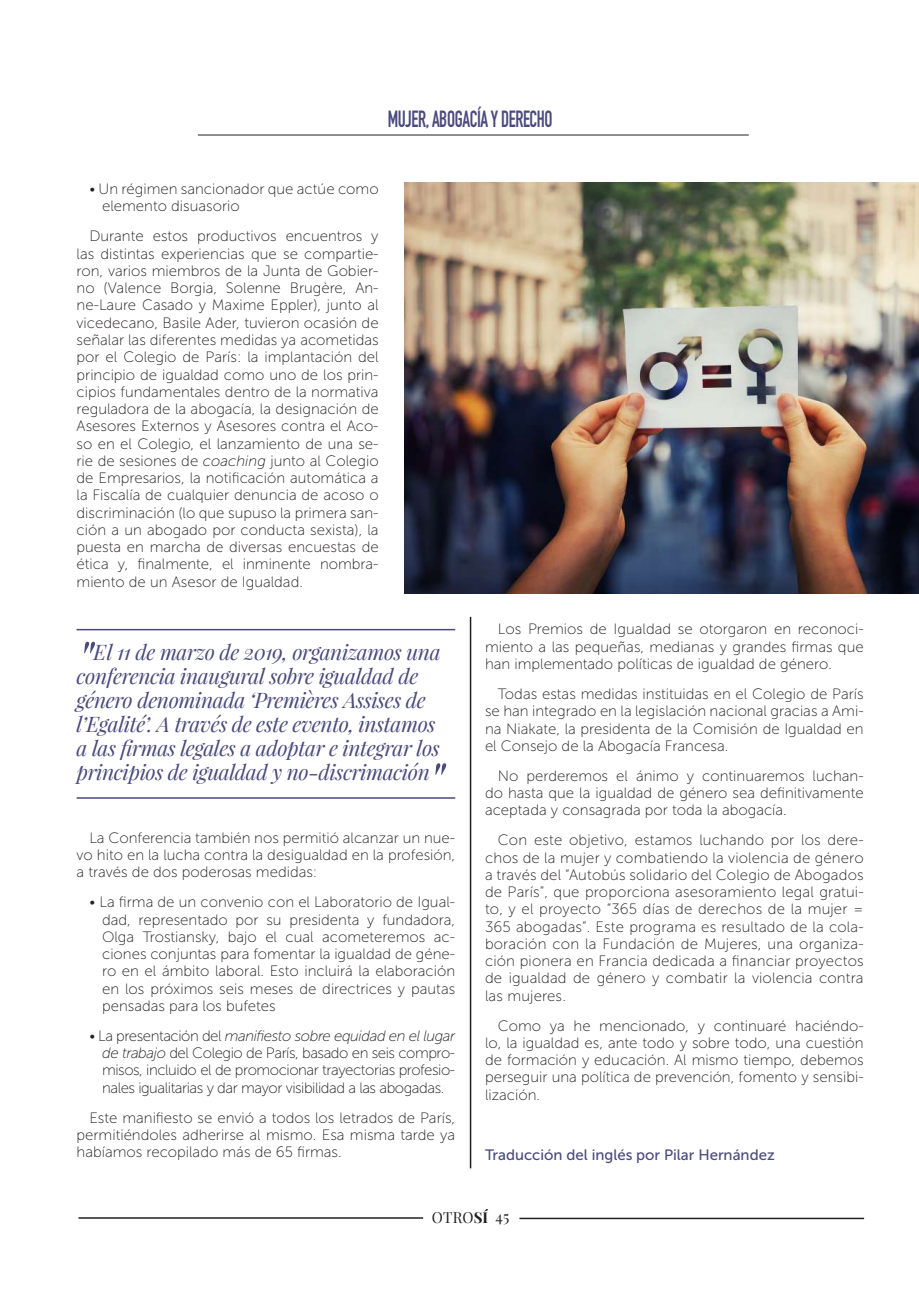
<style>
.page{position:relative;width:919px;height:1289px;background:#fff}
.page>*{position:absolute;margin:0;border:0;box-sizing:border-box;transform-origin:0 0}
.t1{font:italic 54px "Playfair Display";color:#4a4a7d}
.t2{font:23.1px "DIN Engschrift Std";letter-spacing:-.02em;color:#4a4a7d;scale:.82 1}
.t3{font:italic 21px/24px "Playfair Display";letter-spacing:-.02em;color:#4a4a7d}
.t4{font:15px/17.2px "Museo Sans 100";color:#231f20;text-align:justify}
.t5{font:15px "Museo Sans 500";color:#4a4a7d}
.t6{font:15px "Playfair Display";letter-spacing:.005em;color:#231f20}
.s1{font-style:italic}
.s2{font-weight:700}
</style>
<div class="page">
<hr style="left:198px;top:135px;width:550px;height:1px;background:#231f20">
<hr style="left:519px;top:1217px;width:345px;height:2px;background:#231f20">
<hr style="left:78px;top:1217px;width:345px;height:1px;background:#231f20">
<hr style="left:77px;top:629px;width:378px;height:1px;background:#4a4a7d">
<hr style="left:77px;top:797px;width:378px;height:1px;background:#4a4a7d">
<hr style="left:470px;top:617px;width:1px;height:551px;background:#231f20">
<img style="left:404px;top:183px;width:514px;height:410px">
<h2 class="t2" style="left:387px;top:105px;width:203px">MUJER, ABOGACÍA Y DERECHO</h2>
<p class="t4" style="left:102px;top:180px;width:278px;text-indent:-13px">• Un régimen sancionador que actúe como elemento disuasorio</p>
<p class="t4" style="left:77px;top:228px;width:303px;text-indent:13px">Durante estos productivos encuentros y las distintas experiencias que se compartie&shy;ron, varios miembros de la Junta de Gobier&shy;no (Valence Borgia, Solenne Brugère, An&shy;ne-Laure Casado y Maxime Eppler), junto al vicedecano, Basile Ader, tuvieron ocasión de señalar las diferentes medidas ya acometidas por el Colegio de París: la implantación del principio de igualdad como uno de los prin&shy;cipios fundamentales dentro de la normativa reguladora de la abogacía, la designación de Asesores Externos y Asesores contra el Aco&shy;so en el Colegio, el lanzamiento de una se&shy;rie de sesiones de <span class="s1">coaching</span> junto al Colegio de Empresarios, la notificación automática a la Fiscalía de cualquier denuncia de acoso o discriminación (lo que supuso la primera san&shy;ción a un abogado por conducta sexista), la puesta en marcha de diversas encuestas de ética y, finalmente, el inminente nombra&shy;miento de un Asesor de Igualdad.</p>
<h1 class="t1" style="left:77px;top:625px;width:17px">"</h1>
<p class="t3" style="left:77px;top:639px;width:365px;text-indent:17px">El 11 de marzo de 2019, organizamos una conferencia inaugural sobre igualdad de género denominada ‘Premières Assises de l’Egalité’. A través de este evento, instamos a las firmas legales a adoptar e integrar los principios de igualdad y no-discrimación</p>
<h1 class="t1" style="left:427px;top:746px;width:17px">"</h1>
<p class="t4" style="left:77px;top:829px;width:380px;text-indent:13px">La Conferencia también nos permitió alcanzar un nue&shy;vo hito en la lucha contra la desigualdad en la profesión, a través de dos poderosas medidas:</p>
<p class="t4" style="left:102px;top:893px;width:354px;text-indent:-13px">• La firma de un convenio con el Laboratorio de Igual&shy;dad, representado por su presidenta y fundadora, Olga Trostiansky, bajo el cual acometeremos ac&shy;ciones conjuntas para fomentar la igualdad de géne&shy;ro en el ámbito laboral. Esto incluirá la elaboración en los próximos seis meses de directrices y pautas pensadas para los bufetes</p>
<p class="t4" style="left:102px;top:1027px;width:354px;text-indent:-13px">• La presentación del <span class="s1">manifiesto sobre equidad en el lugar de trabajo</span> del Colegio de París, basado en seis compro&shy;misos, incluido el de promocionar trayectorias profesio&shy;nales igualitarias y dar mayor visibilidad a las abogadas.</p>
<p class="t4" style="left:77px;top:1109px;width:380px;text-indent:13px">Este manifiesto se envió a todos los letrados de París, permitiéndoles adherirse al mismo. Esa misma tarde ya habíamos recopilado más de 65 firmas.</p>
<p class="t4" style="left:485px;top:621px;width:380px;text-indent:13px">Los Premios de Igualdad se otorgaron en reconoci&shy;miento a las pequeñas, medianas y grandes firmas que han implementado políticas de igualdad de género.</p>
<p class="t4" style="left:485px;top:685px;width:380px;text-indent:13px">Todas estas medidas instituidas en el Colegio de París se han integrado en la legislación nacional gracias a Ami&shy;na Niakate, la presidenta de la Comisión de Igualdad en el Consejo de la Abogacía Francesa.</p>
<p class="t4" style="left:485px;top:767px;width:380px;text-indent:13px">No perderemos el ánimo y continuaremos luchan&shy;do hasta que la igualdad de género sea definitivamente aceptada y consagrada por toda la abogacía.</p>
<p class="t4" style="left:485px;top:831px;width:380px;text-indent:13px">Con este objetivo, estamos luchando por los dere&shy;chos de la mujer y combatiendo la violencia de género a través del “Autobús solidario del Colegio de Abogados de París”, que proporciona asesoramiento legal gratui&shy;to, y el proyecto “365 días de derechos de la mujer = 365 abogadas”. Este programa es resultado de la cola&shy;boración con la Fundación de Mujeres, una organiza&shy;ción pionera en Francia dedicada a financiar proyectos de igualdad de género y combatir la violencia contra las mujeres.</p>
<p class="t4" style="left:485px;top:1017px;width:380px;text-indent:13px">Como ya he mencionado, y continuaré haciéndo&shy;lo, la igualdad es, ante todo y sobre todo, una cuestión de formación y educación. Al mismo tiempo, debemos perseguir una política de prevención, fomento y sensibi&shy;lización.</p>
<p class="t5" style="left:485px;top:1146px;width:291px">Traducción del inglés por Pilar Hernández</p>
<p class="t6" style="left:432px;top:1208px;width:79px">OTRO<span class="s2">SÍ</span> 45</p>
</div>
